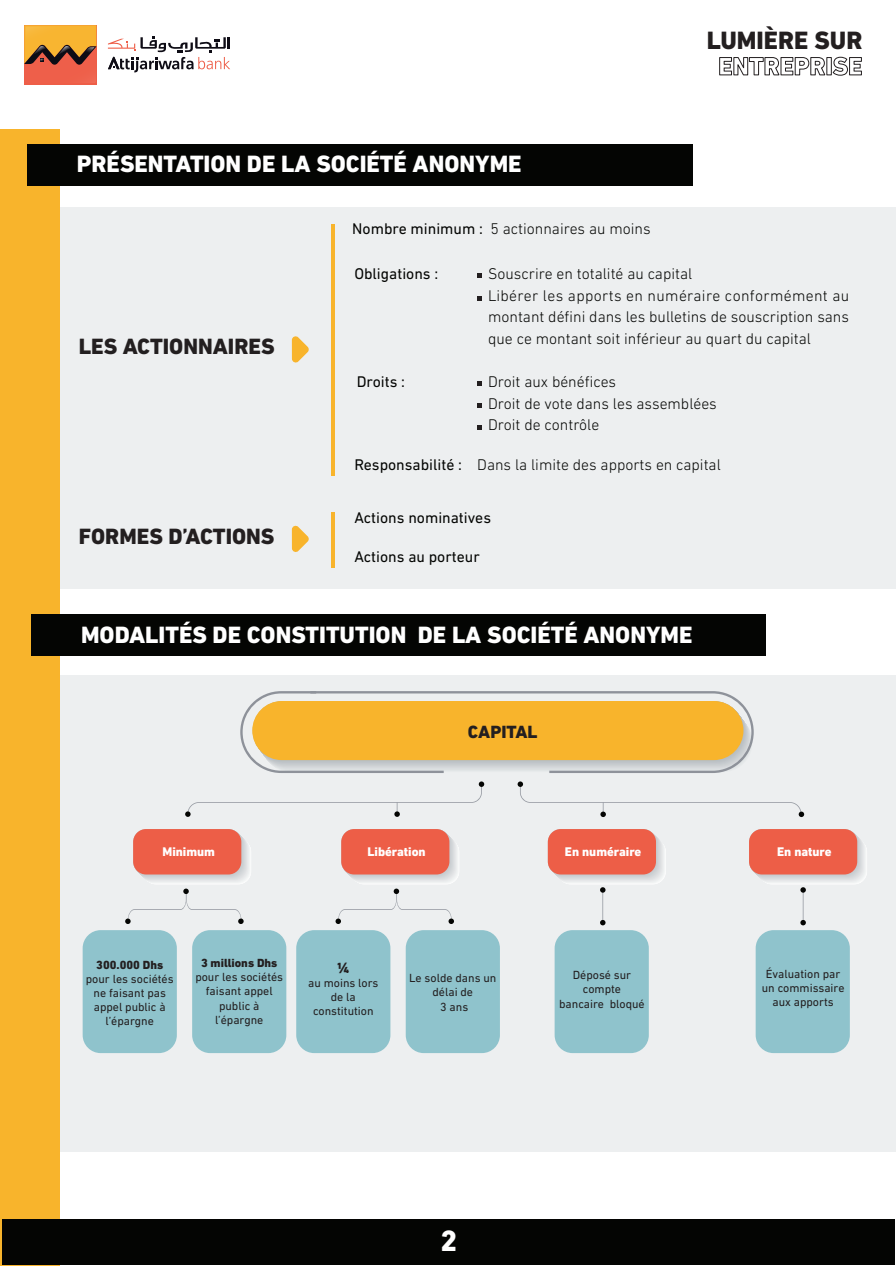
<style>
.page{position:relative;width:896px;height:1266px;background:#fff}
.page>*{position:absolute;margin:0;border:0;box-sizing:border-box;transform-origin:0 0}
.t1{font:800 29.85px "DIN Next LT Pro";color:#fff}
.t2{font:800 25.5px "DIN Next LT Pro";color:#231f20}
.t3{font:800 24px "DIN Next LT Pro";color:#fff}
.t4{font:800 22.5px "DIN Next LT Pro";color:#231f20}
.t5{font:800 18px "DIN Next LT Pro";color:#231f20}
.t6{font:300 15.75px/21.5px "DIN Next LT Pro";color:#040503}
.t7{font:15.75px "DIN Next LT Pro";color:#040503}
.t8{font:800 15px "DIN Next LT Pro";color:#231f20}
.t9{font:800 12.75px "DIN Next LT Pro";color:#fff}
.t10{font:12px/14.1px "DIN Next LT Pro";color:#231f20;text-align:center}
.t11{font:800 12px "DIN Next LT Pro";color:#231f20}
.s1{font-weight:400}
</style>
<div class="page">
<div style="left:30px;top:675px;width:866px;height:477px;background:#edeff0"></div>
<div style="left:30px;top:207px;width:866px;height:381px;background:#edeff0"></div>
<div style="left:0;top:130px;width:59px;height:1136px;background:#f8b42c"></div>
<svg style="left:24px;top:25px;width:73px;height:58px;background:#d47a39"></svg>
<svg style="left:108px;top:37px;width:122px;height:36px"></svg>
<svg style="left:719px;top:57px;width:107px;height:19px"></svg>
<div style="left:826px;top:57px;width:6px;height:18px;border:1px solid #231f20"></div>
<svg style="left:832px;top:56px;width:30px;height:20px"></svg>
<div style="left:2px;top:1219px;width:892px;height:45px;background:#040503"></div>
<div style="left:27px;top:144px;width:666px;height:42px;background:#040503"></div>
<svg style="left:292px;top:336px;width:17px;height:27px"></svg>
<hr style="left:331px;top:224px;width:3px;height:251px;background:#f8b42c">
<svg style="left:477px;top:273px;width:5px;height:5px"></svg>
<svg style="left:477px;top:296px;width:5px;height:5px"></svg>
<svg style="left:477px;top:381px;width:5px;height:5px"></svg>
<svg style="left:477px;top:403px;width:5px;height:5px"></svg>
<svg style="left:477px;top:425px;width:5px;height:5px"></svg>
<svg style="left:292px;top:525px;width:17px;height:27px"></svg>
<hr style="left:331px;top:512px;width:3px;height:55px;background:#f8b42c">
<div style="left:32px;top:614px;width:734px;height:42px;background:#040503"></div>
<div style="left:83px;top:930px;width:94px;height:123px;background:#8fc3cc;border-radius:18px"></div>
<div style="left:192px;top:930px;width:94px;height:123px;background:#8fc3cc;border-radius:18px"></div>
<div style="left:296px;top:930px;width:94px;height:123px;background:#8fc3cc;border-radius:18px"></div>
<div style="left:406px;top:930px;width:94px;height:123px;background:#8fc3cc;border-radius:18px"></div>
<div style="left:555px;top:930px;width:94px;height:123px;background:#8fc3cc;border-radius:18px"></div>
<div style="left:756px;top:930px;width:94px;height:123px;background:#8fc3cc;border-radius:18px"></div>
<svg style="left:240px;top:691px;width:514px;height:82px;background:#eabe63"></svg>
<svg style="left:185px;top:781px;width:299px;height:36px"></svg>
<svg style="left:518px;top:781px;width:286px;height:36px"></svg>
<div style="left:142px;top:838px;width:108px;height:46px;background:#fafafa;border-radius:13px"></div>
<div style="left:141px;top:837px;width:108px;height:46px;background:#f3f4f5;border-radius:13px"></div>
<div style="left:140px;top:836px;width:109px;height:46px;background:#edeff0;border-radius:13px"></div>
<div style="left:139px;top:835px;width:108px;height:46px;background:#e8e9eb;border-radius:13px"></div>
<div style="left:138px;top:834px;width:108px;height:46px;background:#e1e3e5;border-radius:13px"></div>
<div style="left:137px;top:833px;width:109px;height:46px;background:#d6d9dc;border-radius:13px"></div>
<div style="left:135px;top:831px;width:108px;height:46px;background:#d1d5d8;border-radius:13px"></div>
<svg style="left:134px;top:830px;width:109px;height:46px"></svg>
<svg style="left:133px;top:829px;width:108px;height:46px"></svg>
<div style="left:133px;top:829px;width:108px;height:45px;background:#ed5e47;border-radius:13px"></div>
<div style="left:350px;top:838px;width:109px;height:46px;background:#f2f4f4;border-radius:13px"></div>
<div style="left:348px;top:836px;width:109px;height:46px;background:#edeff0;border-radius:13px"></div>
<div style="left:347px;top:835px;width:109px;height:46px;background:#e1e3e5;border-radius:13px"></div>
<div style="left:345px;top:833px;width:109px;height:46px;background:#dddfe1;border-radius:13px"></div>
<div style="left:344px;top:832px;width:109px;height:46px;background:#d0d4d7;border-radius:13px"></div>
<div style="left:342px;top:830px;width:109px;height:46px;background:#ccd1d3;border-radius:13px"></div>
<svg style="left:341px;top:829px;width:109px;height:46px"></svg>
<div style="left:341px;top:829px;width:108px;height:45px;background:#ed5e47;border-radius:13px"></div>
<div style="left:557px;top:838px;width:108px;height:46px;background:#fafafa;border-radius:13px"></div>
<div style="left:556px;top:837px;width:108px;height:46px;background:#f3f4f5;border-radius:13px"></div>
<div style="left:555px;top:836px;width:108px;height:46px;background:#edeff0;border-radius:13px"></div>
<div style="left:554px;top:835px;width:108px;height:46px;background:#e8e9eb;border-radius:13px"></div>
<div style="left:553px;top:834px;width:108px;height:46px;background:#e1e3e5;border-radius:13px"></div>
<div style="left:552px;top:833px;width:108px;height:46px;background:#dddfe1;border-radius:13px"></div>
<div style="left:551px;top:832px;width:108px;height:46px;background:#d7dadc;border-radius:13px"></div>
<div style="left:550px;top:831px;width:108px;height:46px;background:#d1d5d8;border-radius:13px"></div>
<div style="left:549px;top:830px;width:108px;height:46px;background:#ccd1d3;border-radius:13px"></div>
<svg style="left:548px;top:829px;width:108px;height:46px"></svg>
<div style="left:548px;top:829px;width:108px;height:45px;background:#ed5e47;border-radius:13px"></div>
<div style="left:758px;top:838px;width:108px;height:46px;background:#f3f5f5;border-radius:13px"></div>
<div style="left:756px;top:836px;width:108px;height:46px;background:#edeff0;border-radius:13px"></div>
<div style="left:755px;top:835px;width:108px;height:46px;background:#e8e9eb;border-radius:13px"></div>
<div style="left:754px;top:834px;width:108px;height:46px;background:#e1e3e5;border-radius:13px"></div>
<div style="left:753px;top:833px;width:108px;height:46px;background:#dddfe1;border-radius:13px"></div>
<div style="left:752px;top:832px;width:108px;height:46px;background:#d7dadc;border-radius:13px"></div>
<div style="left:751px;top:831px;width:108px;height:46px;background:#d1d5d8;border-radius:13px"></div>
<svg style="left:750px;top:830px;width:108px;height:46px"></svg>
<svg style="left:749px;top:829px;width:108px;height:46px"></svg>
<div style="left:749px;top:829px;width:108px;height:45px;background:#ed5e47;border-radius:13px"></div>
<svg style="left:125px;top:888px;width:119px;height:36px"></svg>
<svg style="left:336px;top:888px;width:118px;height:36px"></svg>
<hr style="left:602px;top:889px;width:1px;height:31px;background:#969aa2">
<svg style="left:600px;top:887px;width:5px;height:6px"></svg>
<svg style="left:600px;top:920px;width:5px;height:5px"></svg>
<hr style="left:803px;top:889px;width:1px;height:31px;background:#969aa2">
<svg style="left:800px;top:887px;width:6px;height:6px"></svg>
<svg style="left:800px;top:920px;width:6px;height:5px"></svg>
<h3 class="t3" style="left:77px;top:150px;width:446px">PRÉSENTATION DE LA SOCIÉTÉ ANONYME</h3>
<h2 class="t2" style="left:707px;top:26px;width:157px">LUMIÈRE SUR</h2>
<h3 class="t4" style="left:79px;top:333px;width:197px">LES ACTIONNAIRES</h3>
<h3 class="t4" style="left:79px;top:523px;width:197px">FORMES D’ACTIONS</h3>
<p class="t6" style="left:352px;top:218px;width:300px"><span class="s1">Nombre minimum :</span> 5 actionnaires au moins</p>
<p class="t6" style="left:488px;top:263px;width:363px">Souscrire en totalité au capital<br>Libérer les apports en numéraire conformément au montant défini dans les bulletins de souscription sans que ce montant soit inférieur au quart du capital</p>
<p class="t7" style="left:354px;top:265px;width:85px">Obligations :</p>
<p class="t7" style="left:357px;top:373px;width:50px">Droits :</p>
<p class="t6" style="left:488px;top:371px;width:230px">Droit aux bénéfices<br>Droit de vote dans les assemblées<br>Droit de contrôle</p>
<p class="t6" style="left:354px;top:453px;width:368px"><span class="s1">Responsabilité :</span> Dans la limite des apports en capital</p>
<p class="t7" style="left:354px;top:508px;width:138px">Actions nominatives</p>
<p class="t7" style="left:354px;top:547px;width:127px">Actions au porteur</p>
<h3 class="t3" style="left:81px;top:621px;width:613px">MODALITÉS DE CONSTITUTION DE LA SOCIÉTÉ ANONYME</h3>
<p class="t5" style="left:468px;top:721px;width:71px">CAPITAL</p>
<p class="t9" style="left:162px;top:844px;width:54px">Minimum</p>
<p class="t9" style="left:367px;top:844px;width:60px">Libération</p>
<p class="t9" style="left:565px;top:844px;width:78px">En numéraire</p>
<p class="t9" style="left:777px;top:844px;width:56px">En nature</p>
<p class="t11" style="left:96px;top:958px;width:68px">300.000 Dhs</p>
<p class="t10" style="left:86px;top:972px;width:89px">pour les sociétés ne faisant pas appel public à l’épargne</p>
<p class="t11" style="left:201px;top:956px;width:78px">3 millions Dhs</p>
<p class="t10" style="left:195px;top:970px;width:89px">pour les sociétés faisant appel public à l’épargne</p>
<p class="t8" style="left:336px;top:959px;width:15px">¼</p>
<p class="t10" style="left:308px;top:975px;width:72px">au moins lors de la constitution</p>
<p class="t10" style="left:409px;top:971px;width:89px">Le solde dans un délai de<br>3 ans</p>
<p class="t10" style="left:559px;top:968px;width:87px">Déposé sur compte bancaire bloqué</p>
<p class="t10" style="left:762px;top:967px;width:84px">Évaluation par un commissaire aux apports</p>
<h1 class="t1" style="left:440px;top:1223px;width:18px">2</h1>
</div>
